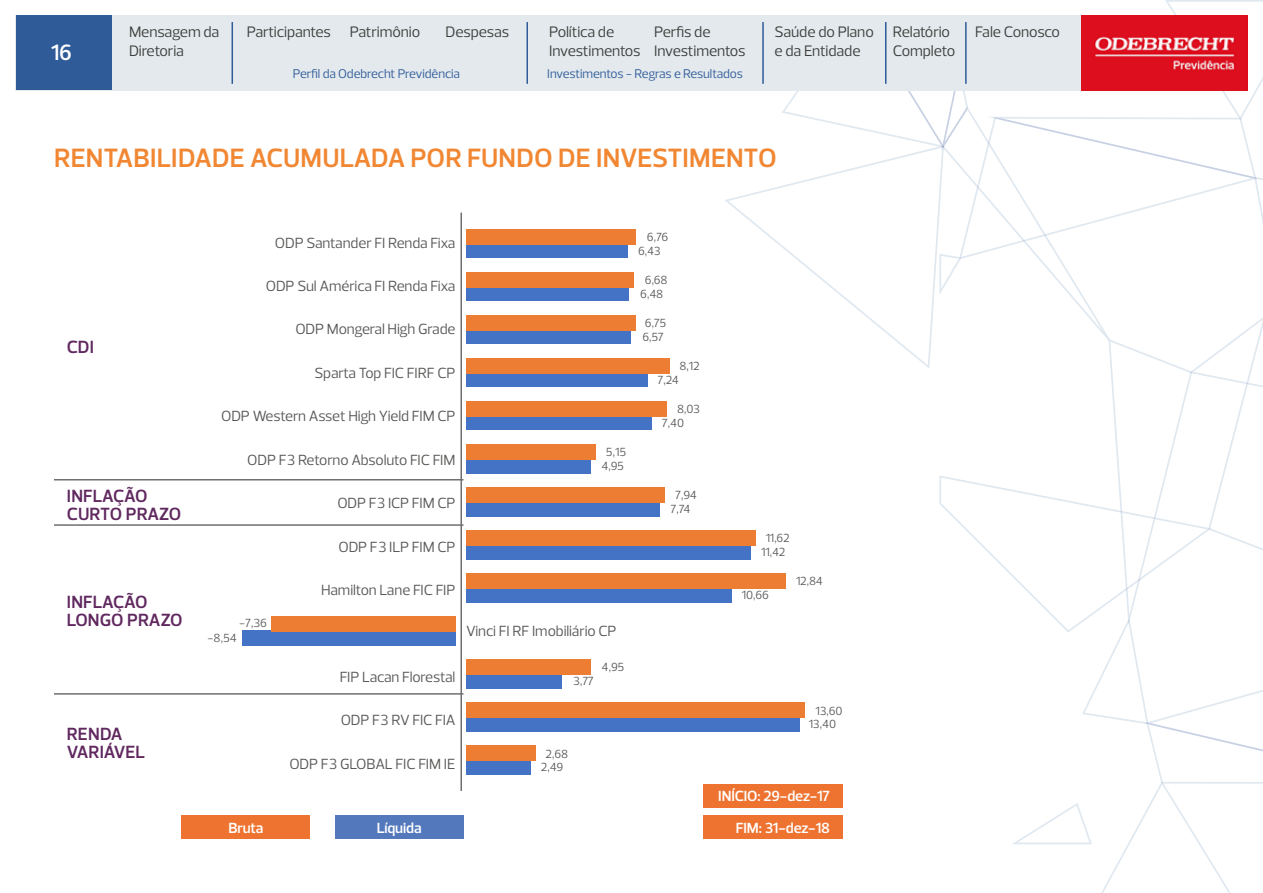
<style>
.page{position:relative;width:1263px;height:893px;background:#fff}
.page>*{position:absolute;margin:0;border:0;box-sizing:border-box;transform-origin:0 0}
.t1{font:700 27px "Odebrecht Sans";color:#f18732}
.t2{font:700 22.5px "Odebrecht Sans";color:#fff}
.t3{font:700 18px/18px "Odebrecht Sans";letter-spacing:-.005em;color:#60285f}
.t4{font:15.45px/18.5px "Odebrecht Sans";letter-spacing:-.01em;color:#3c3c3b}
.t5{font:15px "Odebrecht Sans";letter-spacing:-.01em;color:#575756}
.t6{font:700 15px/31.8px "Odebrecht Sans";letter-spacing:-.01em;color:#fff;text-align:right}
.t7{font:12.9px "Odebrecht Sans";letter-spacing:-.015em;color:#2f5b99}
.t8{font:12px "Odebrecht Sans";letter-spacing:-.02em;color:#575756}
</style>
<div class="page">
<svg style="left:725px;top:186px;width:57px;height:61px"></svg>
<svg style="left:782px;top:0;width:481px;height:893px"></svg>
<div style="left:15px;top:15px;width:1066px;height:76px;background:#e3e9ec"></div>
<div style="left:16px;top:16px;width:96px;height:74px;background:#2f5b98"></div>
<hr style="left:232px;top:22px;width:1px;height:62px;background:#2f5b99">
<hr style="left:526px;top:22px;width:2px;height:62px;background:#2f5b99">
<hr style="left:762px;top:22px;width:2px;height:62px;background:#2f5b99">
<hr style="left:885px;top:22px;width:1px;height:62px;background:#2f5b99">
<hr style="left:965px;top:22px;width:2px;height:62px;background:#2f5b99">
<img style="left:1081px;top:15px;width:166px;height:76px">
<div style="left:703px;top:784px;width:140px;height:23px;background:#ee7330"></div>
<div style="left:703px;top:816px;width:140px;height:23px;background:#ee7330"></div>
<div style="left:466px;top:243px;width:162px;height:15px;background:#4473c5"></div>
<div style="left:466px;top:229px;width:170px;height:15px;background:#ed7d33"></div>
<div style="left:466px;top:286px;width:163px;height:15px;background:#4473c5"></div>
<div style="left:466px;top:272px;width:168px;height:15px;background:#ed7d33"></div>
<div style="left:466px;top:329px;width:165px;height:15px;background:#4473c5"></div>
<div style="left:466px;top:315px;width:169px;height:15px;background:#ed7d33"></div>
<div style="left:466px;top:372px;width:182px;height:15px;background:#4473c5"></div>
<div style="left:466px;top:358px;width:203px;height:15px;background:#ed7d33"></div>
<div style="left:466px;top:415px;width:185px;height:15px;background:#4473c5"></div>
<div style="left:466px;top:401px;width:201px;height:15px;background:#ed7d33"></div>
<div style="left:466px;top:458px;width:125px;height:15px;background:#4473c5"></div>
<div style="left:466px;top:444px;width:130px;height:16px;background:#ed7d33"></div>
<div style="left:466px;top:501px;width:194px;height:15px;background:#4473c5"></div>
<div style="left:466px;top:487px;width:199px;height:16px;background:#ed7d33"></div>
<div style="left:466px;top:544px;width:284px;height:15px;background:#4473c5"></div>
<div style="left:466px;top:530px;width:289px;height:16px;background:#ed7d33"></div>
<div style="left:466px;top:587px;width:266px;height:15px;background:#4473c5"></div>
<div style="left:466px;top:573px;width:319px;height:16px;background:#ed7d33"></div>
<div style="left:242px;top:630px;width:213px;height:15px;background:#4473c5"></div>
<div style="left:271px;top:616px;width:184px;height:16px;background:#ed7d33"></div>
<div style="left:466px;top:673px;width:96px;height:15px;background:#4473c5"></div>
<div style="left:466px;top:659px;width:125px;height:16px;background:#ed7d33"></div>
<div style="left:466px;top:716px;width:333px;height:16px;background:#4473c5"></div>
<div style="left:466px;top:703px;width:338px;height:15px;background:#ed7d33"></div>
<div style="left:466px;top:759px;width:65px;height:16px;background:#4473c5"></div>
<div style="left:466px;top:746px;width:69px;height:15px;background:#ed7d33"></div>
<hr style="left:460px;top:213px;width:2px;height:578px;background:#706f6f">
<div style="left:182px;top:816px;width:128px;height:23px;background:#ee7330"></div>
<div style="left:335px;top:816px;width:128px;height:23px;background:#5378bc"></div>
<hr style="left:54px;top:479px;width:409px;height:1px;background:#706f6f">
<hr style="left:54px;top:524px;width:409px;height:2px;background:#706f6f">
<hr style="left:54px;top:693px;width:409px;height:2px;background:#706f6f">
<h2 class="t2" style="left:51px;top:39px;width:23px">16</h2>
<p class="t4" style="left:129px;top:23px;width:92px">Mensagem da<br>Diretoria</p>
<p class="t4" style="left:247px;top:23px;width:175px">Participantes Patrimônio</p>
<p class="t4" style="left:446px;top:23px;width:65px">Despesas</p>
<p class="t4" style="left:549px;top:23px;width:93px">Política de<br>Investimentos</p>
<p class="t4" style="left:654px;top:23px;width:93px">Perfis de<br>Investimentos</p>
<p class="t4" style="left:774px;top:23px;width:101px">Saúde do Plano e da Entidade</p>
<p class="t4" style="left:893px;top:23px;width:64px">Relatório<br>Completo</p>
<p class="t4" style="left:975px;top:23px;width:86px">Fale Conosco</p>
<p class="t7" style="left:293px;top:65px;width:169px">Perfil da Odebrecht Previdência</p>
<p class="t7" style="left:547px;top:65px;width:197px">Investimentos - Regras e Resultados</p>
<h1 class="t1" style="left:54px;top:142px;width:724px">RENTABILIDADE ACUMULADA POR FUNDO DE INVESTIMENTO</h1>
<p class="t3" style="left:67px;top:338px;width:29px">CDI</p>
<p class="t3" style="left:67px;top:487px;width:116px">INFLAÇÃO<br>CURTO PRAZO</p>
<p class="t3" style="left:67px;top:593px;width:117px">INFLAÇÃO<br>LONGO PRAZO</p>
<p class="t3" style="left:67px;top:725px;width:80px">RENDA<br>VARIÁVEL</p>
<p class="t5" style="left:275px;top:233px;width:182px">ODP Santander FI Renda Fixa</p>
<p class="t5" style="left:266px;top:277px;width:191px">ODP Sul América FI Renda Fixa</p>
<p class="t5" style="left:295px;top:320px;width:162px">ODP Mongeral High Grade</p>
<p class="t5" style="left:314px;top:364px;width:143px">Sparta Top FIC FIRF CP</p>
<p class="t5" style="left:221px;top:407px;width:236px">ODP Western Asset High Yield FIM CP</p>
<p class="t5" style="left:247px;top:450px;width:210px">ODP F3 Retorno Absoluto FIC FIM</p>
<p class="t5" style="left:337px;top:494px;width:120px">ODP F3 ICP FIM CP</p>
<p class="t5" style="left:338px;top:537px;width:119px">ODP F3 ILP FIM CP</p>
<p class="t5" style="left:321px;top:581px;width:136px">Hamilton Lane FIC FIP</p>
<p class="t8" style="left:239px;top:616px;width:29px">-7,36</p>
<p class="t8" style="left:208px;top:630px;width:31px">-8,54</p>
<p class="t5" style="left:340px;top:668px;width:117px">FIP Lacan Florestal</p>
<p class="t5" style="left:341px;top:711px;width:116px">ODP F3 RV FIC FIA</p>
<p class="t5" style="left:289px;top:754px;width:168px">ODP F3 GLOBAL FIC FIM IE</p>
<p class="t8" style="left:606px;top:445px;width:22px">5,15</p>
<p class="t8" style="left:601px;top:459px;width:24px">4,95</p>
<p class="t5" style="left:466px;top:622px;width:152px">Vinci FI RF Imobiliário CP</p>
<p class="t8" style="left:573px;top:674px;width:22px">3,77</p>
<p class="t8" style="left:602px;top:660px;width:24px">4,95</p>
<p class="t8" style="left:545px;top:746px;width:24px">2,68</p>
<p class="t8" style="left:541px;top:760px;width:24px">2,49</p>
<p class="t8" style="left:647px;top:230px;width:23px">6,76</p>
<p class="t8" style="left:645px;top:273px;width:24px">6,68</p>
<p class="t8" style="left:645px;top:316px;width:23px">6,75</p>
<p class="t8" style="left:638px;top:244px;width:24px">6,43</p>
<p class="t8" style="left:640px;top:287px;width:25px">6,48</p>
<p class="t8" style="left:642px;top:330px;width:23px">6,57</p>
<p class="t8" style="left:657px;top:373px;width:23px">7,24</p>
<p class="t8" style="left:662px;top:416px;width:24px">7,40</p>
<p class="t8" style="left:679px;top:359px;width:22px">8,12</p>
<p class="t8" style="left:677px;top:402px;width:24px">8,03</p>
<p class="t8" style="left:675px;top:488px;width:23px">7,94</p>
<p class="t8" style="left:670px;top:502px;width:22px">7,74</p>
<p class="t6" style="left:229px;top:812px;width:36px">Bruta</p>
<p class="t6" style="left:377px;top:812px;width:46px">Líquida</p>
<p class="t8" style="left:766px;top:531px;width:25px">11,62</p>
<p class="t8" style="left:761px;top:545px;width:26px">11,42</p>
<p class="t8" style="left:742px;top:588px;width:29px">10,66</p>
<p class="t8" style="left:796px;top:574px;width:28px">12,84</p>
<p class="t8" style="left:815px;top:703px;width:29px">13,60</p>
<p class="t8" style="left:809px;top:717px;width:29px">13,40</p>
<p class="t6" style="left:718px;top:780px;width:113px">INÍCIO: 29-dez-17<br>FIM: 31-dez-18</p>
</div>
